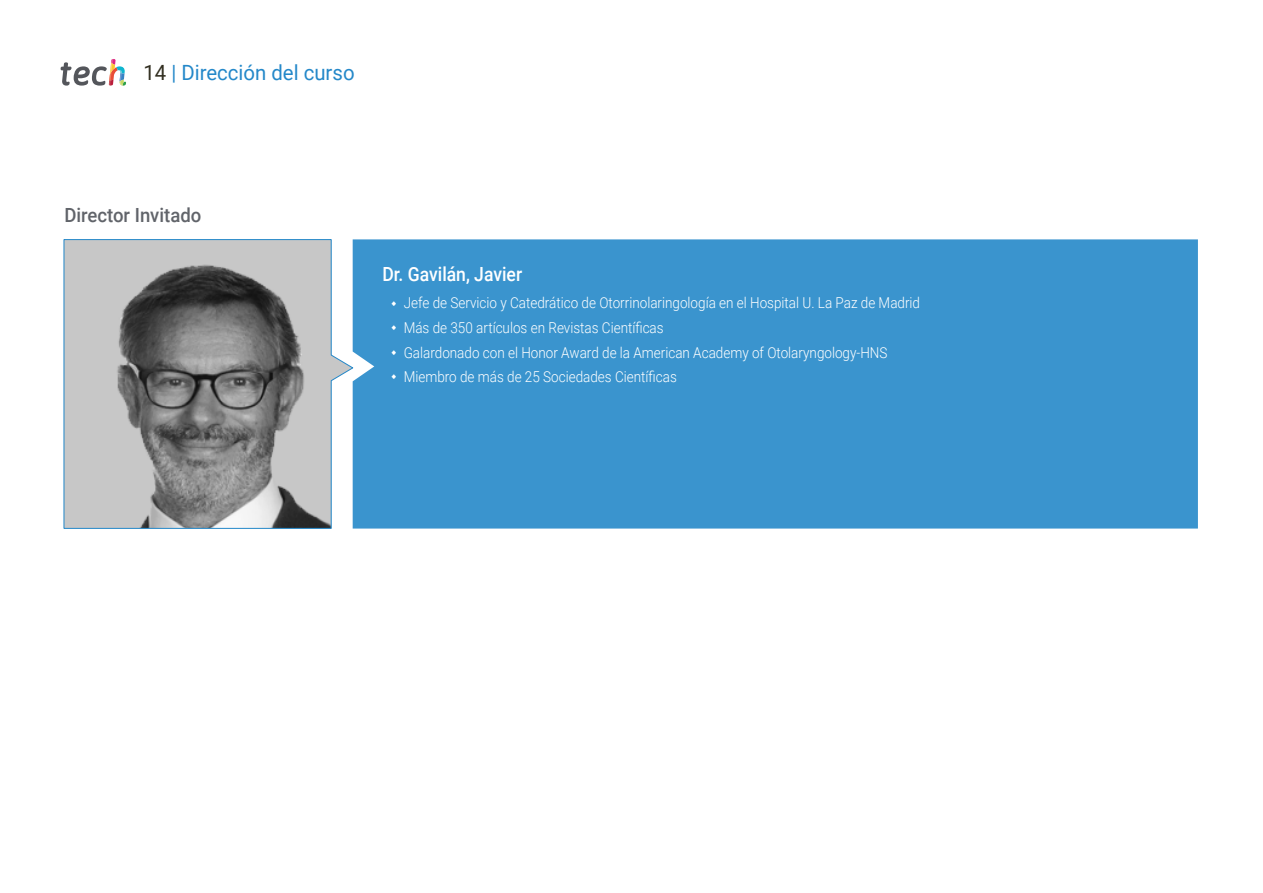
<style>
.page{position:relative;width:1263px;height:893px;background:#fff}
.page>*{position:absolute;margin:0;border:0;box-sizing:border-box;transform-origin:0 0}
.t1{font:21px "Roboto";color:#2488c9}
.t2{font:500 19.5px "Roboto";color:#fff;scale:.9 1}
.t3{font:500 19.5px "Roboto";color:#61646a;scale:.95 1}
.t4{font:300 15px/24.6px "Roboto";color:#fff;scale:.9 1}
.s1{color:#312e20}
</style>
<div class="page">
<svg style="left:61px;top:59px;width:65px;height:27px"></svg>
<div style="left:353px;top:239px;width:845px;height:290px;background:#3a94ce"></div>
<svg style="left:64px;top:239px;width:289px;height:290px;background:#9fa0a1"></svg>
<svg style="left:392px;top:301px;width:4px;height:5px"></svg>
<svg style="left:392px;top:325px;width:4px;height:5px"></svg>
<svg style="left:392px;top:350px;width:4px;height:5px"></svg>
<svg style="left:392px;top:375px;width:4px;height:5px"></svg>
<h1 class="t1" style="left:144px;top:57px;width:213px"><span class="s1">14</span> | Dirección del curso</h1>
<h2 class="t3" style="left:64px;top:201px;width:146px">Director Invitado</h2>
<h2 class="t2" style="left:382px;top:260px;width:157px">Dr. Gavilán, Javier</h2>
<p class="t4" style="left:404px;top:290px;width:575px">Jefe de Servicio y Catedrático de Otorrinolaringología en el Hospital U. La Paz de Madrid Más de 350 artículos en Revistas Científicas<br>Galardonado con el Honor Award de la American Academy of Otolaryngology-HNS Miembro de más de 25 Sociedades Científicas</p>
</div>
